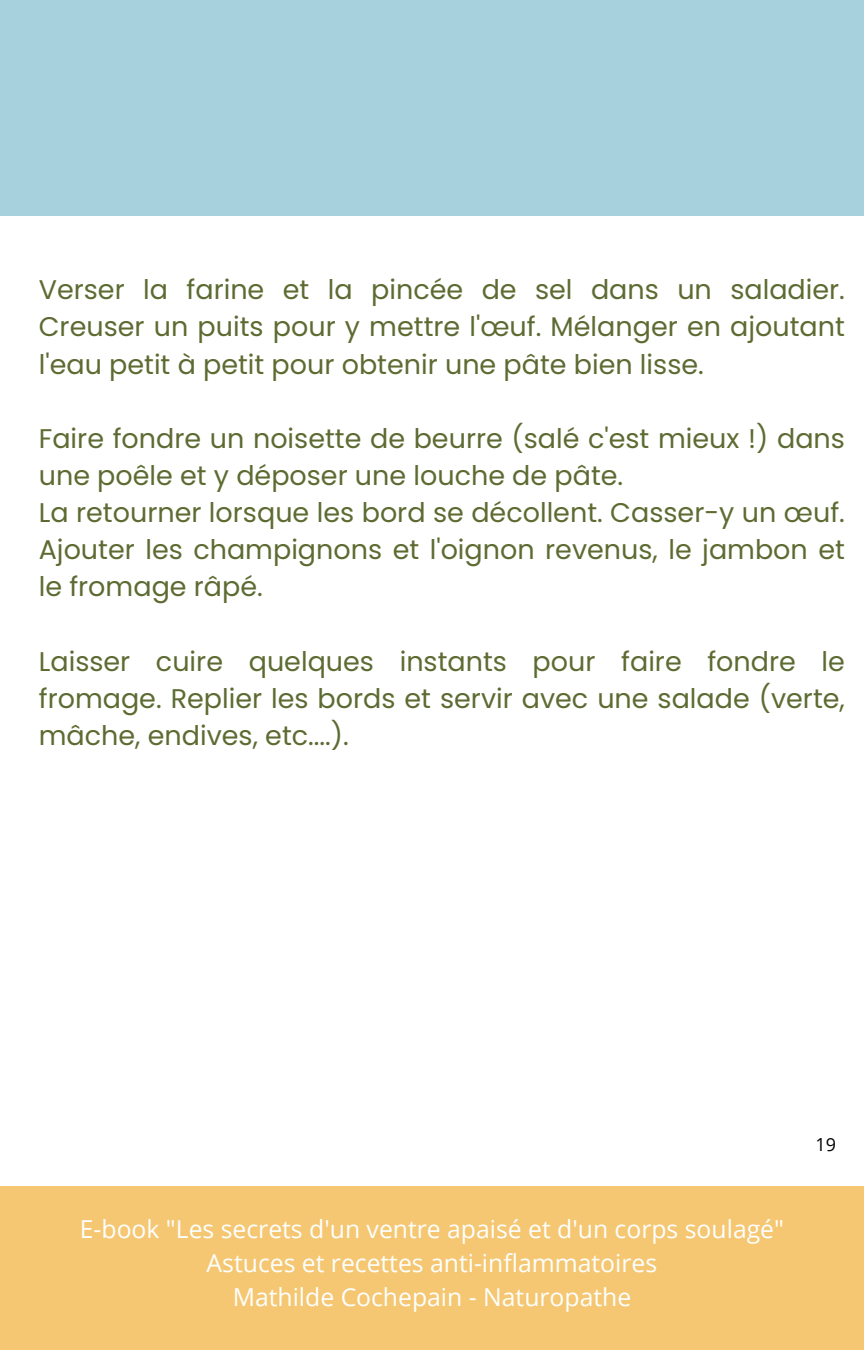
<style>
.page{position:relative;width:864px;height:1350px;background:#fff}
.page>*{position:absolute;margin:0;border:0;box-sizing:border-box;transform-origin:0 0}
.t1{font:27px/37.1px "Poppins";color:#5d6b32;text-align:justify}
.t2{font:24.75px "Open Sans";color:#fcfffe}
.t3{font:18px "Open Sans";color:#000}
</style>
<div class="page">
<div style="left:0;top:0;width:864px;height:216px;background:#a7d2dd"></div>
<div style="left:0;top:1186px;width:864px;height:164px;background:#f6c772"></div>
<p class="t1" style="left:39px;top:271px;width:808px">Verser la farine et la pincée de sel dans un saladier.<br>Creuser un puits pour y mettre l'œuf. Mélanger en ajoutant l'eau petit à petit pour obtenir une pâte bien lisse.</p>
<p class="t1" style="left:39px;top:420px;width:808px">Faire fondre un noisette de beurre (salé c'est mieux !) dans une poêle et y déposer une louche de pâte.</p>
<p class="t1" style="left:39px;top:494px;width:808px">La retourner lorsque les bord se décollent. Casser-y un œuf.<br>Ajouter les champignons et l'oignon revenus, le jambon et le fromage râpé.</p>
<p class="t1" style="left:39px;top:643px;width:808px">Laisser cuire quelques instants pour faire fondre le fromage. Replier les bords et servir avec une salade (verte, mâche, endives, etc....).</p>
<p class="t2" style="left:80px;top:1212px;width:706px">E-book "Les secrets d'un ventre apaisé et d'un corps soulagé"</p>
<p class="t2" style="left:207px;top:1246px;width:452px">Astuces et recettes anti-inflammatoires</p>
<p class="t2" style="left:233px;top:1279px;width:400px">Mathilde Cochepain - Naturopathe</p>
<p class="t3" style="left:815px;top:1131px;width:22px">19</p>
</div>
